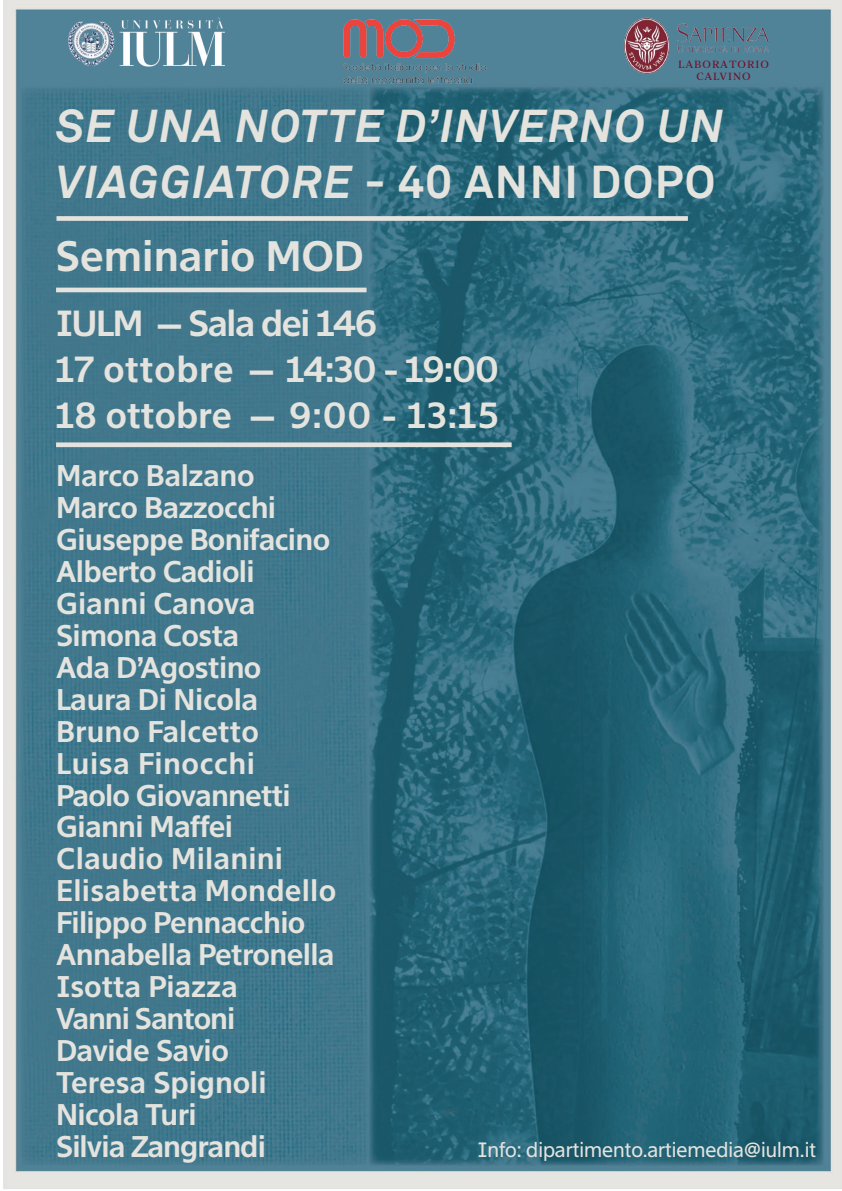
<style>
.page{position:relative;width:842px;height:1191px;background:#fff}
.page>*{position:absolute;margin:0;border:0;box-sizing:border-box;transform-origin:0 0}
.t1{font:italic 700 45.6px/55.8px "Akkurat Pro";letter-spacing:.03em;color:#e4e3de}
.t2{font:600 41px "Suisse Sign";letter-spacing:.02em;color:#e4e3de}
.t3{font:600 35px/46.1px "Suisse Sign";letter-spacing:.02em;color:#e4e3de}
.t4{font:600 28.8px/31.9px "Suisse Sign";color:#e4e3de}
.t5{font:20px "Suisse Sign";color:#e4e3de}
.t6{font:10px/12px "Suisse Works";letter-spacing:.1em;color:#780d28;text-align:center}
.s1{font-style:normal}
.s2{font-style:normal;font-size:46.5px}
</style>
<div class="page">
<img style="left:3px;top:0;width:839px;height:1189px">
<div style="left:56px;top:216px;width:632px;height:5px;background:#e4e3de"></div>
<div style="left:56px;top:442px;width:456px;height:5px;background:#e4e3de"></div>
<img style="left:61px;top:14px;width:189px;height:63px">
<img style="left:343px;top:20px;width:156px;height:64px">
<img style="left:622px;top:16px;width:193px;height:63px">
<hr style="left:56px;top:288px;width:311px;height:4px;background:#e4e3de">
<p class="t6" style="left:678px;top:59px;width:92px">LABORATORIO<br>CALVINO</p>
<h1 class="t1" style="left:56px;top:98px;width:669px">SE UNA NOTTE D’INVERNO UN<br>VIAGGIATORE <span class="s1">-</span> <span class="s2">40</span> <span class="s1">ANNI DOPO</span></h1>
<h2 class="t2" style="left:56px;top:232px;width:309px">Seminario MOD</h2>
<p class="t3" style="left:56px;top:300px;width:444px">IULM — Sala dei 146<br>17 ottobre — 14:30 - 19:00<br>18 ottobre — 9:00 - 13:15</p>
<p class="t4" style="left:56px;top:460px;width:281px">Marco Balzano<br>Marco Bazzocchi<br>Giuseppe Bonifacino<br>Alberto Cadioli<br>Gianni Canova<br>Simona Costa<br>Ada D’Agostino<br>Laura Di Nicola<br>Bruno Falcetto<br>Luisa Finocchi<br>Paolo Giovannetti<br>Gianni Maffei<br>Claudio Milanini<br>Elisabetta Mondello<br>Filippo Pennacchio<br>Annabella Petronella<br>Isotta Piazza<br>Vanni Santoni<br>Davide Savio<br>Teresa Spignoli<br>Nicola Turi<br>Silvia Zangrandi</p>
<p class="t5" style="left:478px;top:1138px;width:340px">Info: dipartimento.artiemedia@iulm.it</p>
</div>
